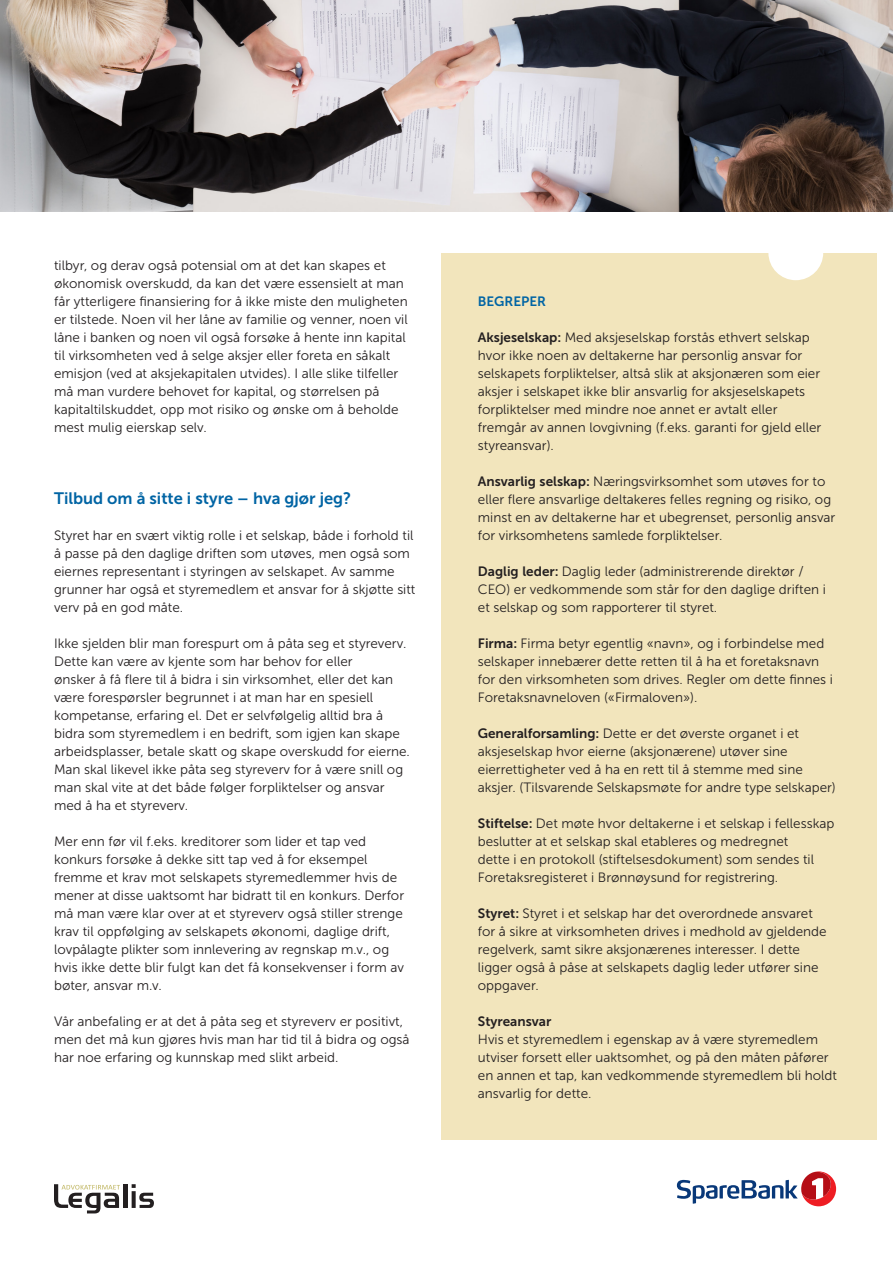
<style>
.page{position:relative;width:893px;height:1263px;background:#fff}
.page>*{position:absolute;margin:0;border:0;box-sizing:border-box;transform-origin:0 0}
.Mellomtittel{font:16.5px "Museo Sans 700";color:#0064a4}
.Brødtekst{font:13.5px/18px "Museo Sans 300";color:#231f20}
.Brødtekst-2{font:13.5px "Museo Sans 700";color:#0064a4}
.s1{font-family:"Museo Sans 700"}
</style>
<div class="page">
<div style="left:441px;top:253px;width:435px;height:887px;background:#f2e5bc"></div>
<div style="left:768px;top:225px;width:55px;height:55px;background:#fff;border-radius:50%"></div>
<svg style="left:677px;top:1171px;width:159px;height:35px"></svg>
<svg style="left:54px;top:1184px;width:66px;height:29px"></svg>
<hr style="left:123px;top:1184px;width:4px;height:24px;background:#231f20">
<svg style="left:132px;top:1184px;width:22px;height:24px"></svg>
<img style="left:0;top:0;width:893px;height:211px">
<p class="Brødtekst" style="left:54px;top:256px;width:355px">tilbyr, og derav også potensial om at det kan skapes et økonomisk overskudd, da kan det være essensielt at man får ytterligere finansiering for å ikke miste den muligheten er tilstede. Noen vil her låne av familie og venner, noen vil låne i banken og noen vil også forsøke å hente inn kapital til virksomheten ved å selge aksjer eller foreta en såkalt emisjon (ved at aksjekapitalen utvides). I alle slike tilfeller må man vurdere behovet for kapital, og størrelsen på kapitaltilskuddet, opp mot risiko og ønske om å beholde mest mulig eierskap selv.</p>
<p class="Mellomtittel" style="left:54px;top:489px;width:299px">Tilbud om å sitte i styre – hva gjør jeg?</p>
<p class="Brødtekst" style="left:54px;top:526px;width:363px">Styret har en svært viktig rolle i et selskap, både i forhold til å passe på den daglige driften som utøves, men også som eiernes representant i styringen av selskapet. Av samme grunner har også et styremedlem et ansvar for å skjøtte sitt verv på en god måte.</p>
<p class="Brødtekst" style="left:54px;top:634px;width:357px">Ikke sjelden blir man forespurt om å påta seg et styreverv.<br>Dette kan være av kjente som har behov for eller<br>ønsker å få flere til å bidra i sin virksomhet, eller det kan være forespørsler begrunnet i at man har en spesiell kompetanse, erfaring el. Det er selvfølgelig alltid bra å bidra som styremedlem i en bedrift, som igjen kan skape arbeidsplasser, betale skatt og skape overskudd for eierne.<br>Man skal likevel ikke påta seg styreverv for å være snill og man skal vite at det både følger forpliktelser og ansvar med å ha et styreverv.</p>
<p class="Brødtekst" style="left:54px;top:832px;width:352px">Mer enn før vil f.eks. kreditorer som lider et tap ved konkurs forsøke å dekke sitt tap ved å for eksempel fremme et krav mot selskapets styremedlemmer hvis de mener at disse uaktsomt har bidratt til en konkurs. Derfor må man være klar over at et styreverv også stiller strenge krav til oppfølging av selskapets økonomi, daglige drift, lovpålagte plikter som innlevering av regnskap m.v., og hvis ikke dette blir fulgt kan det få konsekvenser i form av bøter, ansvar m.v.</p>
<p class="Brødtekst" style="left:54px;top:1012px;width:357px">Vår anbefaling er at det å påta seg et styreverv er positivt, men det må kun gjøres hvis man har tid til å bidra og også har noe erfaring og kunnskap med slikt arbeid.</p>
<p class="Brødtekst-2" style="left:478px;top:294px;width:70px">BEGREPER</p>
<p class="Brødtekst" style="left:478px;top:328px;width:345px"><span class="s1">Aksjeselskap:</span> Med aksjeselskap forstås ethvert selskap hvor ikke noen av deltakerne har personlig ansvar for selskapets forpliktelser, altså slik at aksjonæren som eier aksjer i selskapet ikke blir ansvarlig for aksjeselskapets forpliktelser med mindre noe annet er avtalt eller fremgår av annen lovgivning (f.eks. garanti for gjeld eller styreansvar).</p>
<p class="Brødtekst" style="left:478px;top:472px;width:359px"><span class="s1">Ansvarlig selskap:</span> Næringsvirksomhet som utøves for to eller flere ansvarlige deltakeres felles regning og risiko, og minst en av deltakerne har et ubegrenset, personlig ansvar for virksomhetens samlede forpliktelser.</p>
<p class="Brødtekst" style="left:478px;top:562px;width:350px"><span class="s1">Daglig leder:</span> Daglig leder (administrerende direktør /<br>CEO) er vedkommende som står for den daglige driften i et selskap og som rapporterer til styret.</p>
<p class="Brødtekst" style="left:478px;top:634px;width:357px"><span class="s1">Firma:</span> Firma betyr egentlig «navn», og i forbindelse med selskaper innebærer dette retten til å ha et foretaksnavn for den virksomheten som drives. Regler om dette finnes i Foretaksnavneloven («Firmaloven»).</p>
<p class="Brødtekst" style="left:478px;top:724px;width:359px"><span class="s1">Generalforsamling:</span> Dette er det øverste organet i et aksjeselskap hvor eierne (aksjonærene) utøver sine eierrettigheter ved å ha en rett til å stemme med sine aksjer. (Tilsvarende Selskapsmøte for andre type selskaper)</p>
<p class="Brødtekst" style="left:478px;top:814px;width:358px"><span class="s1">Stiftelse:</span> Det møte hvor deltakerne i et selskap i fellesskap beslutter at et selskap skal etableres og medregnet<br>dette i en protokoll (stiftelsesdokument) som sendes til Foretaksregisteret i Brønnøysund for registrering.</p>
<p class="Brødtekst" style="left:478px;top:904px;width:350px"><span class="s1">Styret:</span> Styret i et selskap har det overordnede ansvaret for å sikre at virksomheten drives i medhold av gjeldende regelverk, samt sikre aksjonærenes interesser. I dette ligger også å påse at selskapets daglig leder utfører sine oppgaver.</p>
<p class="Brødtekst" style="left:478px;top:1012px;width:361px"><span class="s1">Styreansvar<br></span>Hvis et styremedlem i egenskap av å være styremedlem utviser forsett eller uaktsomhet, og på den måten påfører en annen et tap, kan vedkommende styremedlem bli holdt ansvarlig for dette.</p>
</div>
